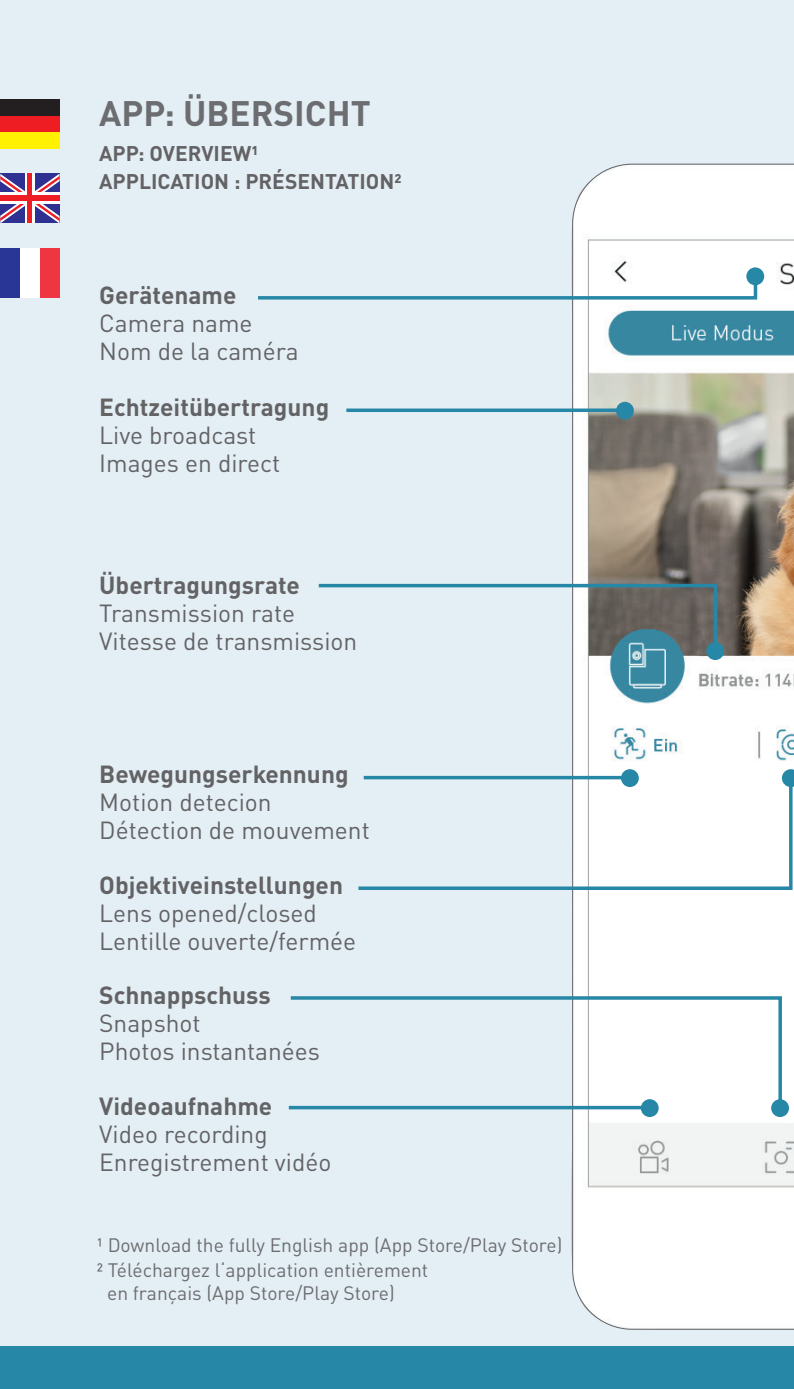
<style>
.page{position:relative;width:794px;height:1389px;background:#fff}
.page>*{position:absolute;margin:0;border:0;box-sizing:border-box;transform-origin:0 0}
.t1{font:700 35px "DIN Pro";color:#6c6d70}
.t2{font:24.5px/28px "DIN Pro";color:#636366}
.t3{font:700 24.5px "DIN Pro";color:#636366}
.t4{font:700 21px/28px "DIN Pro";color:#636366}
.t5{font:19.25px "DIN Pro";color:#6c6d70}
.s1{color:#636366}
</style>
<div class="page">
<div style="left:0;top:1339px;width:794px;height:50px;background:#2787a6"></div>
<div style="left:0;top:0;width:794px;height:1345px;background:#e4eff5"></div>
<svg style="left:572px;top:164px;width:222px;height:1166px;background:#d6d9d6"></svg>
<div style="left:0;top:99px;width:60px;height:17px;background:#231f20"></div>
<div style="left:0;top:116px;width:60px;height:16px;background:#ee1d23"></div>
<div style="left:0;top:132px;width:60px;height:17px;background:#fff101"></div>
<svg style="left:0;top:174px;width:60px;height:49px;background:#765c9c"></svg>
<svg style="left:0;top:193px;width:60px;height:11px"></svg>
<div style="left:25px;top:174px;width:10px;height:49px;background:#fff"></div>
<div style="left:27px;top:174px;width:5px;height:49px;background:#ee1d23"></div>
<div style="left:0;top:196px;width:60px;height:5px;background:#ee1d23"></div>
<div style="left:39px;top:248px;width:21px;height:50px;background:#ee3643"></div>
<div style="left:20px;top:248px;width:20px;height:50px;background:#fff"></div>
<div style="left:0;top:248px;width:20px;height:50px;background:#293695"></div>
<hr style="left:346px;top:409px;width:279px;height:3px;background:#2787a6">
<svg style="left:288px;top:994px;width:495px;height:117px"></svg>
<div style="left:641px;top:1099px;width:17px;height:18px;background:#2787a6;border-radius:50%"></div>
<div style="left:621px;top:769px;width:18px;height:18px;background:#2787a6;border-radius:50%"></div>
<div style="left:616px;top:402px;width:18px;height:18px;background:#2787a6;border-radius:50%"></div>
<div style="left:771px;top:1099px;width:18px;height:18px;background:#2787a6;border-radius:50%"></div>
<svg style="left:782px;top:769px;width:12px;height:6px"></svg>
<svg style="left:358px;top:775px;width:436px;height:117px"></svg>
<svg style="left:258px;top:271px;width:501px;height:30px"></svg>
<div style="left:746px;top:267px;width:18px;height:18px;background:#2787a6;border-radius:50%"></div>
<div style="left:706px;top:642px;width:18px;height:18px;background:#2787a6;border-radius:50%"></div>
<svg style="left:318px;top:582px;width:401px;height:73px"></svg>
<h1 class="t1" style="left:99px;top:84px;width:273px">APP: ÜBERSICHT</h1>
<p class="t4" style="left:99px;top:137px;width:304px">APP: OVERVIEW1<br>APPLICATION : PRÉSENTATION2</p>
<p class="t3" style="left:99px;top:275px;width:139px">Gerätename</p>
<p class="t2" style="left:99px;top:307px;width:201px">Camera name<br>Nom de la caméra</p>
<p class="t3" style="left:99px;top:387px;width:231px">Echtzeitübertragung</p>
<p class="t2" style="left:99px;top:419px;width:182px">Live broadcast<br>Images en direct</p>
<p class="t3" style="left:99px;top:565px;width:202px">Übertragungsrate</p>
<p class="t2" style="left:99px;top:597px;width:260px">Transmission rate<br>Vitesse de transmission</p>
<p class="t3" style="left:99px;top:754px;width:251px">Bewegungserkennung</p>
<p class="t2" style="left:99px;top:786px;width:272px">Motion detecion<br>Détection de mouvement</p>
<p class="t3" style="left:99px;top:864px;width:245px">Objektiveinstellungen</p>
<p class="t2" style="left:99px;top:897px;width:258px">Lens opened/closed<br>Lentille ouverte/fermée</p>
<p class="t3" style="left:99px;top:975px;width:173px">Schnappschuss</p>
<p class="t2" style="left:99px;top:1007px;width:222px">Snapshot<br>Photos instantanées</p>
<p class="t3" style="left:99px;top:1085px;width:174px">Videoaufnahme</p>
<p class="t2" style="left:99px;top:1117px;width:234px">Video recording<br>Enregistrement vidéo</p>
<p class="t5" style="left:97px;top:1230px;width:467px"><span class="s1">1</span> Download the fully English app (App Store/Play Store)</p>
<p class="t5" style="left:97px;top:1254px;width:333px"><span class="s1">2</span> Téléchargez l‘application entièrement</p>
<p class="t5" style="left:107px;top:1278px;width:289px">en français (App Store/Play Store)</p>
</div>
